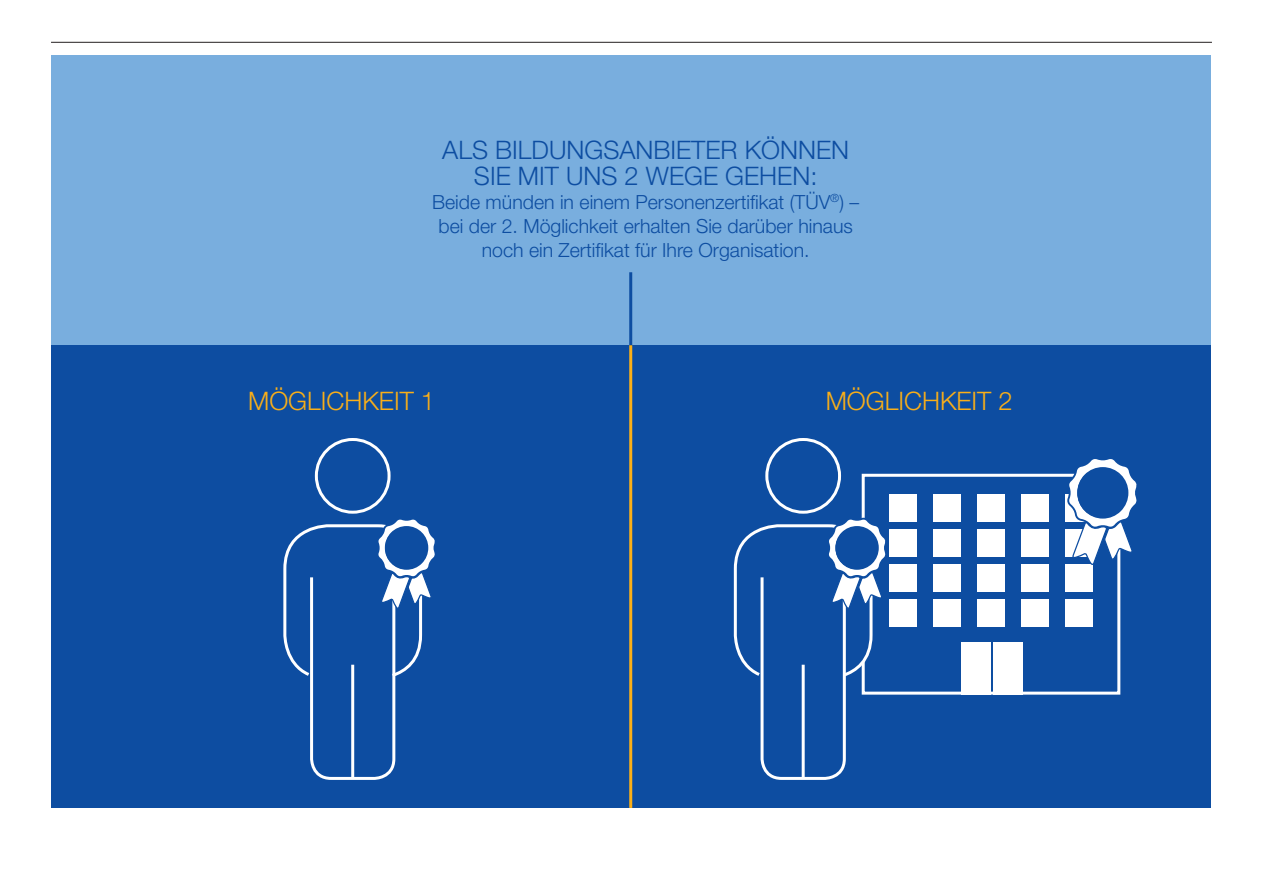
<style>
.page{position:relative;width:1263px;height:893px;background:#fff}
.page>*{position:absolute;margin:0;border:0;box-sizing:border-box;transform-origin:0 0}
.t1{font:300 25.5px/25.5px "Helvetica Neue";color:#0d4da1;text-align:center}
.t2{font:300 25.5px "Helvetica Neue";color:#faaf18}
.t3{font:300 19.5px/24px "Helvetica Neue";color:#0d4da1;text-align:center}
</style>
<div class="page">
<div style="left:51px;top:55px;width:1159px;height:456px;background:#79aede"></div>
<div style="left:51px;top:345px;width:1159px;height:463px;background:#0d4da1"></div>
<div style="left:862px;top:474px;width:258px;height:221px;background:#0d4da1;border:3px solid #fff"></div>
<hr style="left:51px;top:42px;width:1161px;height:1px;background:#231f20">
<div style="left:315px;top:438px;width:76px;height:76px;border:3px solid #fff;border-radius:50%"></div>
<div style="left:765px;top:438px;width:76px;height:76px;border:3px solid #fff;border-radius:50%"></div>
<svg style="left:283px;top:519px;width:152px;height:261px"></svg>
<div style="left:385px;top:527px;width:42px;height:42px;background:#0d4da1;border-radius:50%"></div>
<div style="left:961px;top:642px;width:29px;height:53px;background:#fff"></div>
<div style="left:933px;top:494px;width:27px;height:27px;background:#fff"></div>
<div style="left:977px;top:494px;width:27px;height:27px;background:#fff"></div>
<div style="left:1021px;top:494px;width:27px;height:27px;background:#fff"></div>
<div style="left:889px;top:529px;width:27px;height:27px;background:#fff"></div>
<div style="left:933px;top:529px;width:27px;height:27px;background:#fff"></div>
<div style="left:977px;top:529px;width:27px;height:27px;background:#fff"></div>
<div style="left:1021px;top:529px;width:27px;height:27px;background:#fff"></div>
<div style="left:889px;top:564px;width:27px;height:28px;background:#fff"></div>
<div style="left:933px;top:564px;width:27px;height:28px;background:#fff"></div>
<div style="left:977px;top:564px;width:27px;height:28px;background:#fff"></div>
<div style="left:1021px;top:564px;width:27px;height:28px;background:#fff"></div>
<div style="left:1065px;top:564px;width:28px;height:28px;background:#fff"></div>
<div style="left:889px;top:600px;width:27px;height:27px;background:#fff"></div>
<div style="left:933px;top:600px;width:27px;height:27px;background:#fff"></div>
<div style="left:977px;top:600px;width:27px;height:27px;background:#fff"></div>
<div style="left:1021px;top:600px;width:27px;height:27px;background:#fff"></div>
<div style="left:1065px;top:600px;width:28px;height:27px;background:#fff"></div>
<div style="left:889px;top:494px;width:27px;height:27px;background:#fff"></div>
<div style="left:993px;top:642px;width:29px;height:53px;background:#fff"></div>
<svg style="left:1065px;top:459px;width:72px;height:107px"></svg>
<div style="left:1077px;top:468px;width:50px;height:50px;background:#0d4da1;border-radius:50%"></div>
<svg style="left:733px;top:516px;width:155px;height:264px"></svg>
<div style="left:835px;top:527px;width:42px;height:42px;background:#0d4da1;border-radius:50%"></div>
<hr style="left:629px;top:345px;width:3px;height:463px;background:#faaf18">
<hr style="left:629px;top:272px;width:3px;height:73px;background:#0d4da1">
<h1 class="t1" style="left:442px;top:137px;width:408px">ALS BILDUNGSANBIETER KÖNNEN<br>SIE MIT UNS 2 WEGE GEHEN:</h1>
<p class="t3" style="left:432px;top:189px;width:428px">Beide münden in einem Personenzertifikat (TÜV<sup>®</sup>) – bei der 2. Möglichkeit erhalten Sie darüber hinaus noch ein Zertifikat für Ihre Organisation.</p>
<h1 class="t2" style="left:248px;top:386px;width:189px">MÖGLICHKEIT 1</h1>
<h1 class="t2" style="left:826px;top:386px;width:189px">MÖGLICHKEIT 2</h1>
</div>
